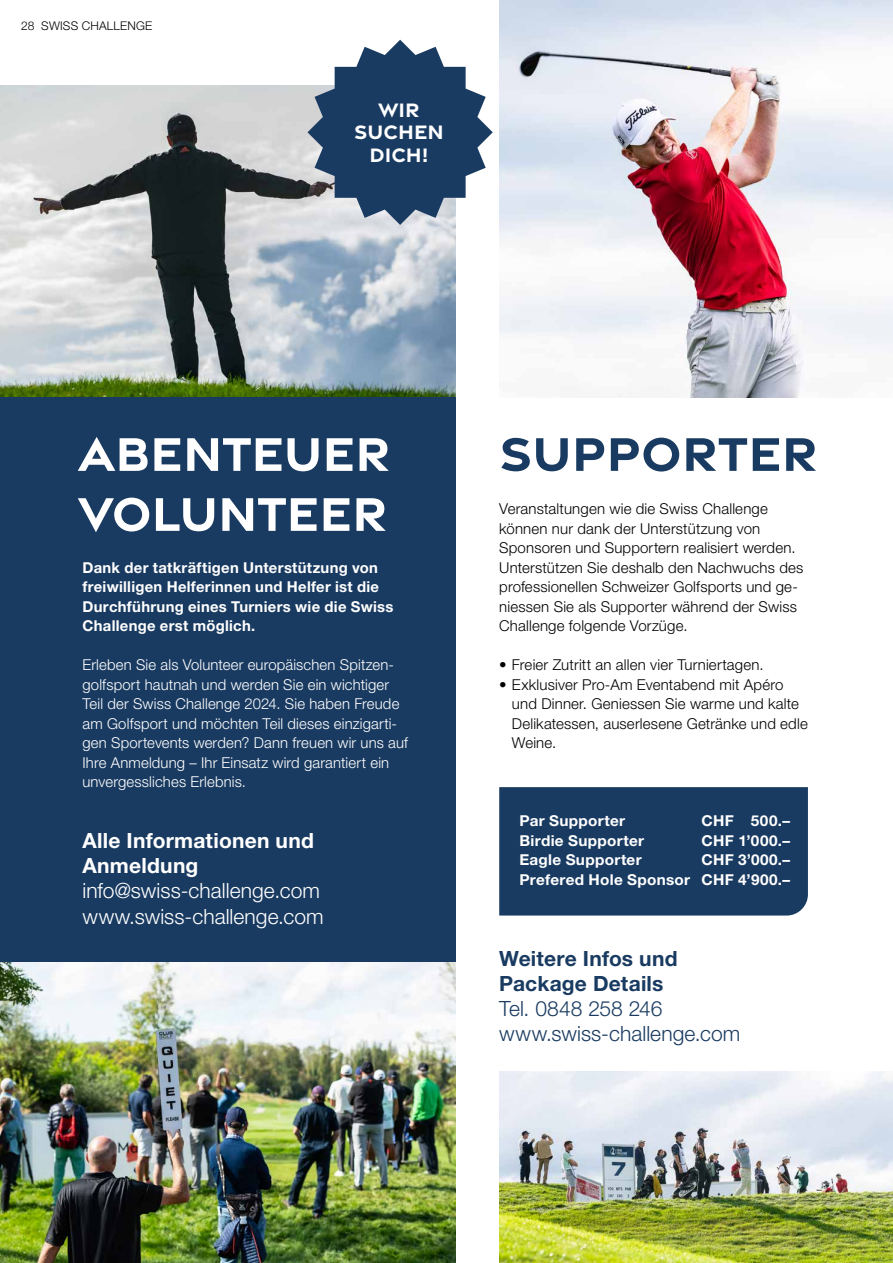
<style>
.page{position:relative;width:893px;height:1263px;background:#fff}
.page>*{position:absolute;margin:0;border:0;box-sizing:border-box;transform-origin:0 0}
.t1{font:700 51px/60px "Gravesend Sans";letter-spacing:-.005em;color:#fff}
.t2{font:700 51px "Gravesend Sans";color:#1a3b61}
.t3{font:300 21px/25.2px "Helvetica Neue LT Std";letter-spacing:.005em;color:#fff}
.t4{font:300 21px/25.2px "Helvetica Neue LT Std";letter-spacing:.005em;color:#1a3b61}
.t5{font:700 21px/25.2px "Helvetica Neue LT Std";letter-spacing:.01em;color:#1a3b61}
.t6{font:700 21px/25.2px "Helvetica Neue LT Std";letter-spacing:.01em;color:#fff}
.t7{font:700 21px/22.5px "Gravesend Sans";color:#fff;text-align:center}
.t8{font:300 15px/19.5px "Helvetica Neue LT Std";letter-spacing:.01em;color:#000}
.t9{font:300 15px/19.5px "Helvetica Neue LT Std";letter-spacing:.01em;color:#fff}
.t10{font:700 15px/19.5px "Helvetica Neue LT Std";letter-spacing:.02em;color:#fff}
.t11{font:300 12px "Helvetica Neue LT Std";letter-spacing:.015em;color:#000}
.s1{font-family:"Helvetica Neue"}
</style>
<div class="page">
<img style="left:0;top:85px;width:455px;height:312px">
<div style="left:0;top:397px;width:455px;height:566px;background:#1a3b61"></div>
<img style="left:0;top:963px;width:455px;height:300px">
<img style="left:499px;top:1072px;width:394px;height:191px">
<div style="left:499px;top:787px;width:309px;height:128px;background:#1a3b61"></div>
<img style="left:499px;top:0;width:394px;height:397px">
<svg style="left:307px;top:40px;width:186px;height:185px"></svg>
<p class="t11" style="left:21px;top:18px;width:133px"><span class="s1">28</span> SWISS CHALLENGE</p>
<h2 class="t7" style="left:354px;top:97px;width:91px">WIR<br>SUCHEN<br>DICH!</h2>
<h1 class="t1" style="left:78px;top:421px;width:314px">ABENTEUER<br>VOLUNTEER</h1>
<p class="t10" style="left:82px;top:557px;width:313px">Dank der tatkräftigen Unterstützung von freiwilligen Helferinnen und Helfer ist die Durchführung eines Turniers wie die Swiss Challenge erst möglich.</p>
<p class="t9" style="left:82px;top:655px;width:327px">Erleben Sie als Volunteer europäischen Spitzen&shy;golfsport hautnah und werden Sie ein wichtiger Teil der Swiss Challenge 2024. Sie haben Freude am Golfsport und möchten Teil dieses einzigarti&shy;gen Sportevents werden? Dann freuen wir uns auf Ihre Anmeldung – Ihr Einsatz wird garantiert ein unvergessliches Erlebnis.</p>
<h2 class="t6" style="left:82px;top:827px;width:233px">Alle Informationen und<br>Anmeldung</h2>
<h2 class="t3" style="left:82px;top:878px;width:243px">info@swiss-challenge.com www.swiss-challenge.com</h2>
<h1 class="t2" style="left:499px;top:420px;width:320px">SUPPORTER</h1>
<p class="t8" style="left:499px;top:499px;width:306px">Veranstaltungen wie die Swiss Challenge können nur dank der Unterstützung von Sponsoren und Supportern realisiert werden.<br>Unterstützen Sie deshalb den Nachwuchs des professionellen Schweizer Golfsports und ge&shy;niessen Sie als Supporter während der Swiss Challenge folgende Vorzüge.</p>
<p class="t8" style="left:499px;top:655px;width:266px">• Freier Zutritt an allen vier Turniertagen.</p>
<p class="t8" style="left:512px;top:674px;width:297px;text-indent:-13px">• Exklusiver Pro-Am Eventabend mit Apéro und Dinner. Geniessen Sie warme und kalte Delikatessen, auserlesene Getränke und edle Weine.</p>
<p class="t10" style="left:519px;top:811px;width:107px">Par Supporter</p>
<p class="t10" style="left:702px;top:811px;width:90px">CHF 500.–</p>
<p class="t10" style="left:519px;top:830px;width:126px">Birdie Supporter</p>
<p class="t10" style="left:702px;top:830px;width:90px">CHF 1’000.–</p>
<p class="t10" style="left:519px;top:850px;width:124px">Eagle Supporter</p>
<p class="t10" style="left:519px;top:850px;width:272px;text-align:right">CHF 3’000.–<br>Prefered Hole Sponsor CHF 4’900.–</p>
<h2 class="t5" style="left:499px;top:945px;width:180px">Weitere Infos und<br>Package Details</h2>
<h2 class="t4" style="left:499px;top:996px;width:243px">Tel. 0848 258 246 www.swiss-challenge.com</h2>
</div>
